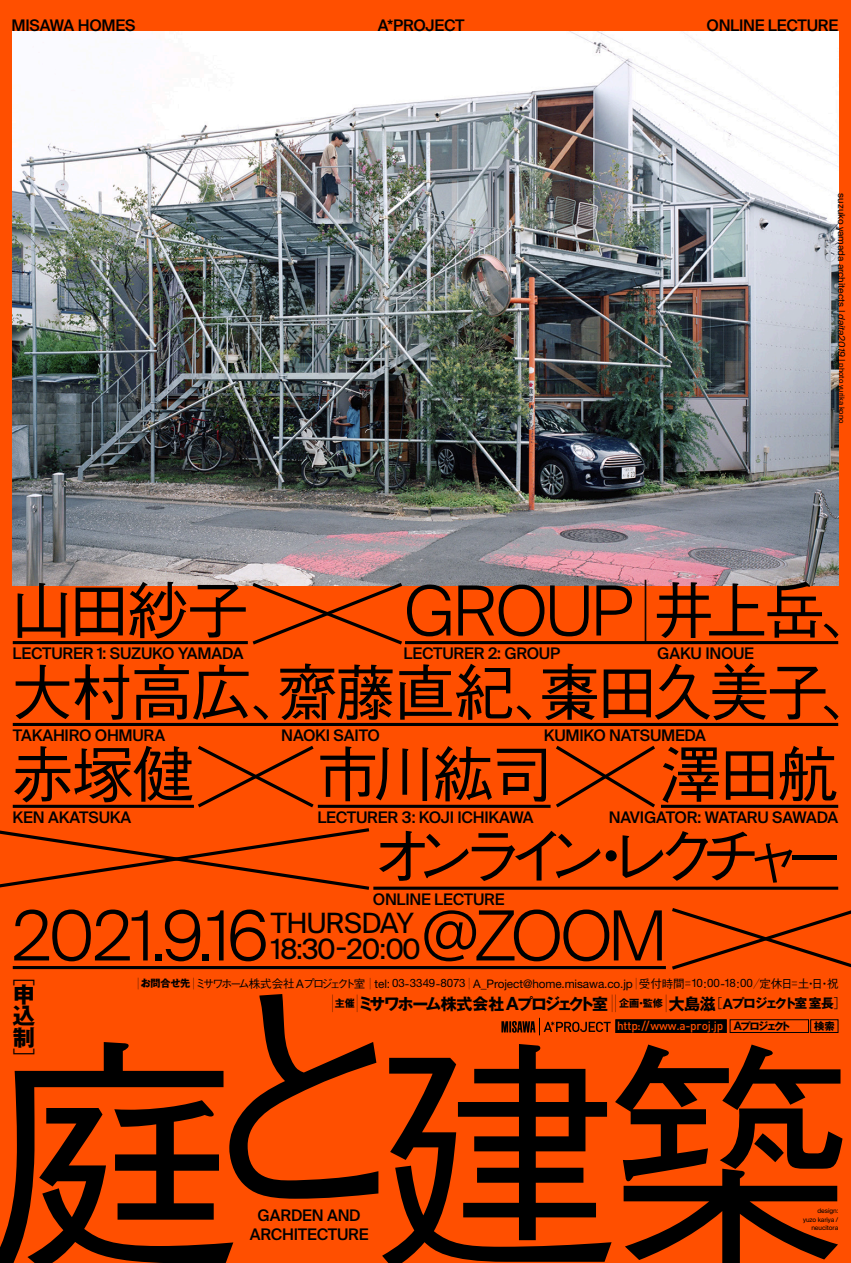
<style>
.page{position:relative;width:851px;height:1263px;background:#fff}
.page>*{position:absolute;margin:0;border:0;box-sizing:border-box;transform-origin:0 0}
.t1{font:500 250.8px "Gothic BBB Pr 5";color:#000}
.t2{font:300 69px "Suisse Intl";letter-spacing:-.04em;color:#000}
.t3{font:500 61.65px/81.9px "Gothic BBB Pr 5";letter-spacing:-.055em;color:#000}
.t4{font:500 61.65px/81.9px "Gothic BBB Pr 5";letter-spacing:-.28em;color:#000;text-align:right}
.t5{font:27.9px/26.2px "Suisse Intl";letter-spacing:-.045em;color:#000}
.t6{font:700 22.35px/21.3px "Gothic MB101 Pro";color:#000;text-align:justify}
.t7{font:300 22.35px "Gothic MB101 Pro";color:#000}
.t8{font:500 15.9px/18px "Suisse Intl";letter-spacing:-.02em;color:#000;text-align:center}
.t9{font:700 15.9px "Gothic MB101 Pro";letter-spacing:-.125em;color:#000}
.t10{font:500 11.85px "DIN";letter-spacing:-.015em;color:#ff4f00}
.t11{font:11.7px "Helvetica Neue";letter-spacing:-.01em;color:#000}
.t12{font:700 10.35px "Gothic MB101 Pro";color:#000}
.t13{font:9.6px "Suisse Intl";color:#000}
.t14{font:6.45px/8.6px "Suisse Intl";letter-spacing:-.015em;color:#000;text-align:right}
.s1{font-style:italic}
.s2{font-size:7.5px}
.s3{font-family:"Gothic MB101 Pro";font-size:61.65px}
.s4{font-family:"Gothic BBB Pr 5";font-weight:500;font-size:61.65px}
.s5{font-family:"Gothic MB101 Pro";font-weight:300}
.s6{font-family:"Gothic MB101 Pro";font-weight:700;font-size:10.05px}
.s7{font-family:"Gothic BBB Pro";font-weight:500;font-size:11.55px}
.s8{font-family:"Gothic MB101 Pro";font-weight:300;font-size:11.55px}
.s9{font-size:11.55px}
.s10{font-weight:300;font-size:17.55px}
.s11{font-size:10.05px}
.s12{font-family:"Helvetica Neue";font-size:18.3px}
.s13{font-weight:300;font-size:12.75px}
.s14{font-family:"Helvetica Neue";font-size:14.7px}
.s15{font-size:12.75px}
.s16{font-family:"Helvetica Neue";font-weight:700;color:#000}
.s17{font-family:"Gothic MB101 Pro";font-weight:700;font-size:10.35px;color:#000}
</style>
<div class="page">
<div style="left:0;top:0;width:850px;height:1263px;background:#ff4f00"></div>
<img style="left:13px;top:32px;width:825px;height:553px">
<hr style="left:13px;top:966px;width:652px;height:3px;background:#000">
<svg style="left:672px;top:908px;width:178px;height:62px"></svg>
<hr style="left:13px;top:641px;width:235px;height:3px;background:#000">
<hr style="left:405px;top:641px;width:433px;height:3px;background:#000">
<hr style="left:13px;top:723px;width:825px;height:3px;background:#000">
<hr style="left:13px;top:805px;width:181px;height:3px;background:#000">
<hr style="left:318px;top:805px;width:232px;height:3px;background:#000">
<hr style="left:661px;top:805px;width:177px;height:3px;background:#000">
<hr style="left:373px;top:887px;width:465px;height:3px;background:#000">
<svg style="left:0;top:828px;width:370px;height:62px"></svg>
<svg style="left:249px;top:580px;width:156px;height:65px"></svg>
<svg style="left:198px;top:745px;width:116px;height:63px"></svg>
<svg style="left:556px;top:745px;width:99px;height:63px"></svg>
<div style="left:615px;top:1019px;width:111px;height:14px;background:#000;border:1px solid #000"></div>
<div style="left:729px;top:1019px;width:79px;height:14px;border:1px solid #000"></div>
<div style="left:810px;top:1019px;width:28px;height:14px;border:1px solid #000"></div>
<svg style="left:501px;top:1018px;width:109px;height:17px"></svg>
<p class="t8" style="left:12px;top:16px;width:125px">MISAWA HOMES</p>
<p class="t8" style="left:378px;top:16px;width:88px">A*PROJECT</p>
<p class="t8" style="left:706px;top:16px;width:133px">ONLINE LECTURE</p>
<p class="t13" style="left:847px;top:193px;width:232px;rotate:90deg">suzuko yamada architects | <span class="s1">daita2019</span> | <span class="s2">photo yurika kono</span></p>
<h3 class="t3" style="left:11px;top:564px;width:239px">山田紗子</h3>
<h2 class="t2" style="left:404px;top:571px;width:479px">GROUP<span class="s3">｜</span><span class="s4">井上岳、</span></h2>
<h3 class="t3" style="left:11px;top:646px;width:872px">大村高広、齋藤直紀、棗田久美子、赤塚健</h3>
<p class="t8" style="left:13px;top:645px;width:232px">LECTURER 1: SUZUKO YAMADA</p>
<p class="t8" style="left:403px;top:645px;width:158px">LECTURER 2: GROUP</p>
<p class="t8" style="left:657px;top:645px;width:98px">GAKU INOUE</p>
<p class="t8" style="left:13px;top:726px;width:154px">TAKAHIRO OHMURA</p>
<p class="t8" style="left:281px;top:726px;width:100px">NAOKI SAITO</p>
<p class="t8" style="left:544px;top:726px;width:164px">KUMIKO NATSUMEDA</p>
<h3 class="t4" style="left:371px;top:728px;width:476px">澤田航<br>オンライン・レクチャー</h3>
<h3 class="t3" style="left:317px;top:728px;width:237px">市川紘司</h3>
<p class="t8" style="left:13px;top:808px;width:120px">KEN AKATSUKA</p>
<p class="t8" style="left:317px;top:808px;width:218px">LECTURER 3: KOJI ICHIKAWA</p>
<p class="t8" style="left:608px;top:808px;width:231px">NAVIGATOR: WATARU SAWADA</p>
<p class="t8" style="left:373px;top:890px;width:133px">ONLINE LECTURE</p>
<h2 class="t2" style="left:12px;top:896px;width:258px">2021.9.16</h2>
<h3 class="t7" style="left:13px;top:957px;width:23px">［</h3>
<h3 class="t6" style="left:13px;top:981px;width:23px">申込制</h3>
<h2 class="t2" style="left:421px;top:896px;width:248px">@ZOOM</h2>
<h3 class="t5" style="left:271px;top:910px;width:152px">THURSDAY<br>18:30-20:00</h3>
<p class="t11" style="left:135px;top:977px;width:705px"><span class="s5">｜</span><span class="s6">お問合せ先</span><span class="s5">｜</span><span class="s7">ミサワホーム株式会社</span>A<span class="s7">プロジェクト室</span><span class="s8">｜</span>tel: <span class="s9">03</span>-<span class="s9">3349</span>-<span class="s9">8073</span><span class="s8">｜</span>A_Project@home.misawa.co.jp<span class="s8">｜</span><span class="s7">受付時間</span><span class="s8">＝</span><span class="s9">10</span>:<span class="s9">00</span>-<span class="s9">18</span>:<span class="s9">00</span><span class="s8">／</span><span class="s7">定休日</span><span class="s8">＝</span><span class="s7">土・日・祝</span></p>
<p class="t9" style="left:329px;top:990px;width:518px"><span class="s10">｜</span><span class="s11">主催</span><span class="s10">｜</span>ミサワホーム株式会社 <span class="s12">A</span>プロジェクト室<span class="s10">｜｜</span><span class="s11">企画・監修</span><span class="s10">｜</span>大島滋<span class="s13">［</span><span class="s14">A</span><span class="s15">プロジェクト室室長</span><span class="s13">］</span></p>
<h1 class="t1" style="left:-12px;top:956px;width:868px">庭と建築</h1>
<p class="t10" style="left:617px;top:1018px;width:175px">http://www.a-proj.jp <span class="s16">A</span><span class="s17">プロジェクト</span></p>
<p class="t12" style="left:814px;top:1017px;width:22px">検索</p>
<h3 class="t7" style="left:13px;top:1040px;width:23px">］</h3>
<p class="t8" style="left:250px;top:1207px;width:120px">GARDEN AND<br>ARCHITECTURE</p>
<p class="t14" style="left:803px;top:1207px;width:37px">design: yuzo kariya / neucitora</p>
</div>
